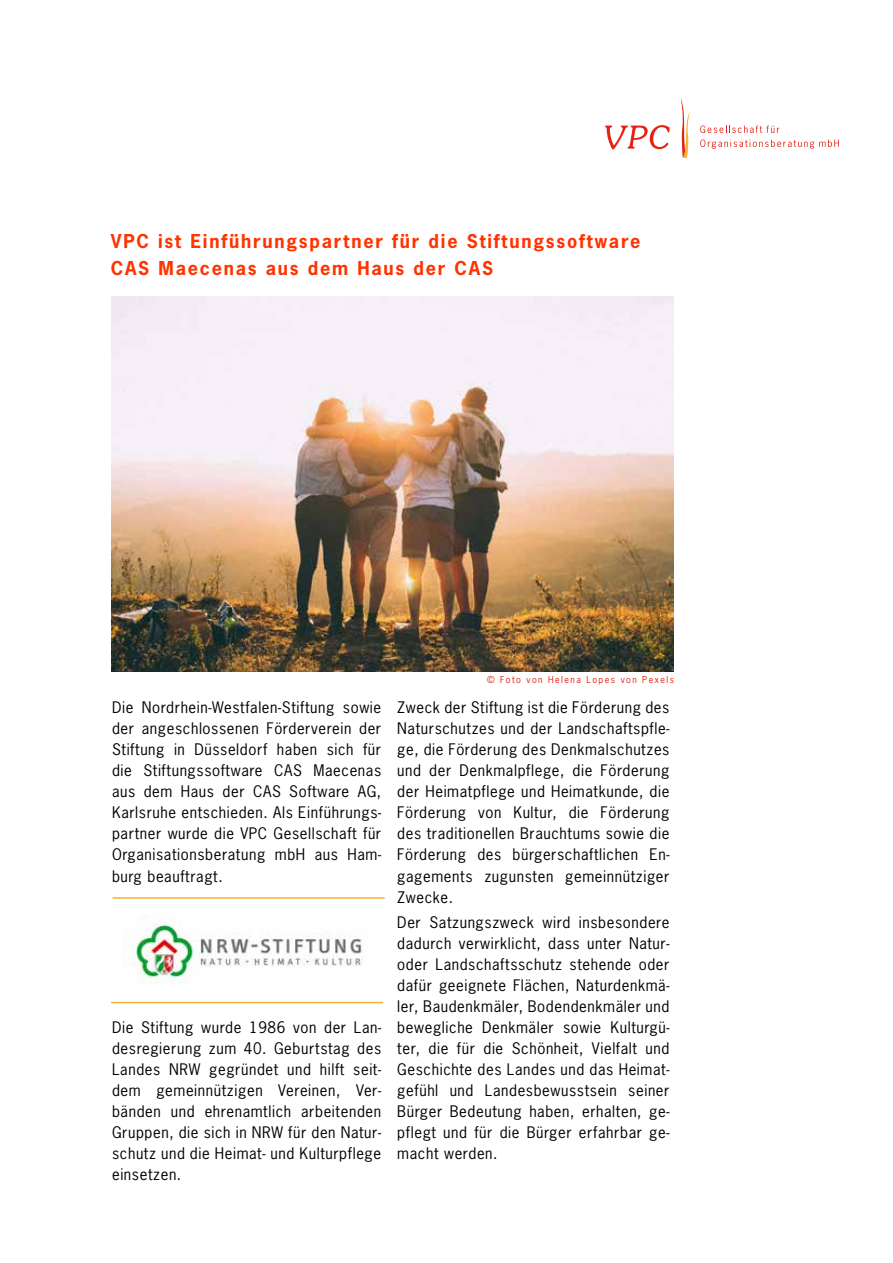
<style>
.page{position:relative;width:893px;height:1263px;background:#fff}
.page>*{position:absolute;margin:0;border:0;box-sizing:border-box;transform-origin:0 0}
.t1{font:700 18px/27px "News Gothic";letter-spacing:.1em;color:#f30}
.t2{font:15px/21px "News Gothic";letter-spacing:.04em;color:#000;text-align:justify}
.t3{font:9px "News Gothic";letter-spacing:.16em;color:#e42313}
</style>
<div class="page">
<svg style="left:605px;top:125px;width:64px;height:24px"></svg>
<svg style="left:700px;top:139px;width:139px;height:10px"></svg>
<svg style="left:700px;top:125px;width:79px;height:8px"></svg>
<svg style="left:681px;top:98px;width:9px;height:59px"></svg>
<img style="left:111px;top:297px;width:563px;height:375px">
<img style="left:131px;top:914px;width:233px;height:70px">
<hr style="left:113px;top:897px;width:272px;height:2px;background:#f9b233">
<hr style="left:111px;top:1002px;width:272px;height:1px;background:#f9b233">
<p class="t1" style="left:111px;top:227px;width:531px">VPC ist Einführungspartner für die Stiftungssoftware<br>CAS Maecenas aus dem Haus der CAS</p>
<p class="t2" style="left:112px;top:697px;width:271px">Die Nordrhein-Westfalen-Stiftung sowie der angeschlossenen Förderverein der Stiftung in Düsseldorf haben sich für die Stiftungssoftware CAS Maecenas aus dem Haus der CAS Software AG, Karlsruhe entschieden. Als Einführungs&shy;partner wurde die VPC Gesellschaft für Organisationsberatung mbH aus Ham&shy;burg beauftragt.</p>
<p class="t2" style="left:112px;top:1016px;width:271px">Die Stiftung wurde 1986 von der Lan&shy;desregierung zum 40. Geburtstag des Landes NRW gegründet und hilft seit&shy;dem gemeinnützigen Vereinen, Ver&shy;bänden und ehrenamtlich arbeitenden Gruppen, die sich in NRW für den Natur&shy;schutz und die Heimat- und Kulturpflege einsetzen.</p>
<p class="t3" style="left:487px;top:674px;width:188px">© Foto von Helena Lopes von Pexels</p>
<p class="t2" style="left:397px;top:697px;width:274px">Zweck der Stiftung ist die Förderung des Naturschutzes und der Landschaftspfle&shy;ge, die Förderung des Denkmalschutzes und der Denkmalpflege, die Förderung der Heimatpflege und Heimatkunde, die Förderung von Kultur, die Förderung des traditionellen Brauchtums sowie die Förderung des bürgerschaftlichen En&shy;gagements zugunsten gemeinnütziger Zwecke.</p>
<p class="t2" style="left:397px;top:911px;width:274px">Der Satzungszweck wird insbesondere dadurch verwirklicht, dass unter Natur&shy;oder Landschaftsschutz stehende oder dafür geeignete Flächen, Naturdenkmä&shy;ler, Baudenkmäler, Bodendenkmäler und bewegliche Denkmäler sowie Kulturgü&shy;ter, die für die Schönheit, Vielfalt und Geschichte des Landes und das Heimat&shy;gefühl und Landesbewusstsein seiner Bürger Bedeutung haben, erhalten, ge&shy;pflegt und für die Bürger erfahrbar ge&shy;macht werden.</p>
</div>
